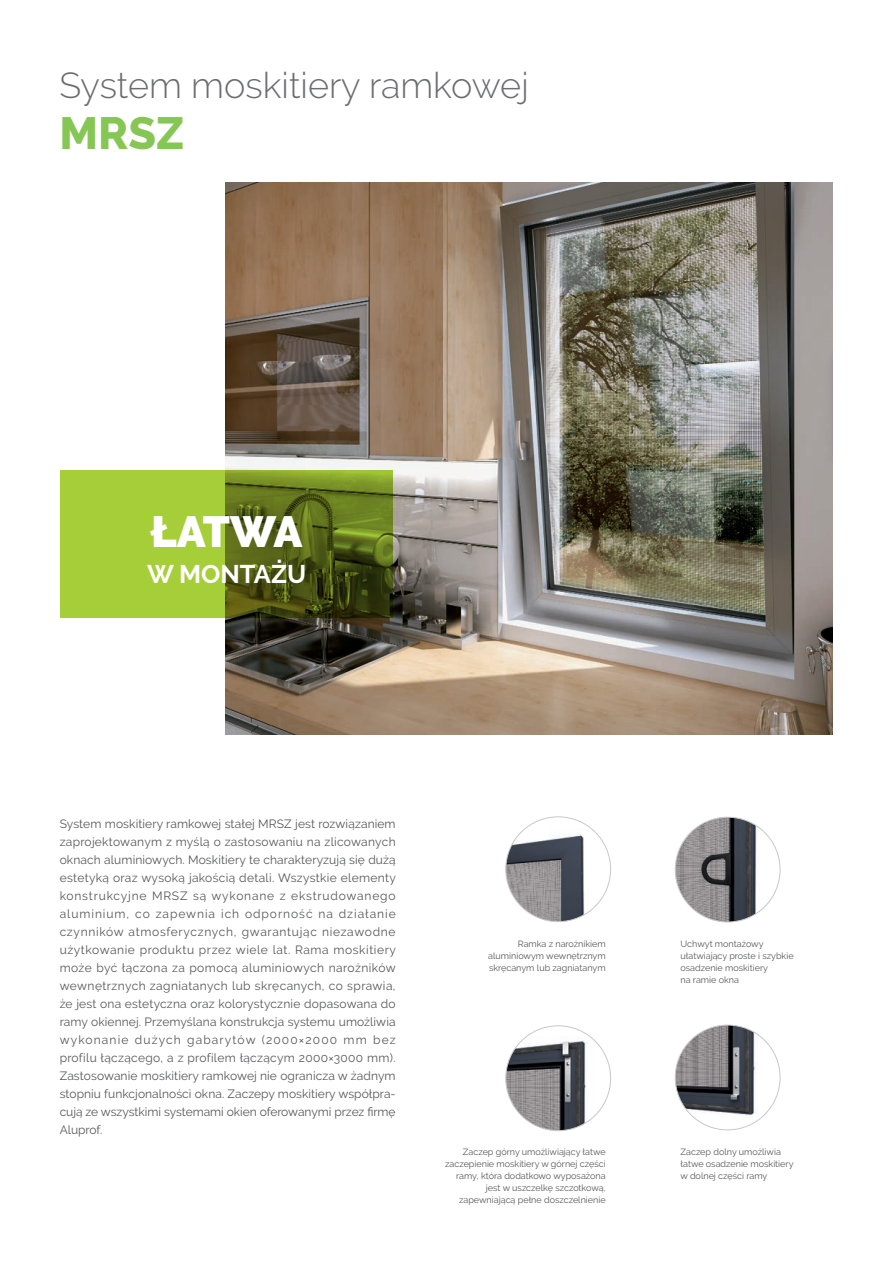
<style>
.page{position:relative;width:893px;height:1263px;background:#fff}
.page>*{position:absolute;margin:0;border:0;box-sizing:border-box;transform-origin:0 0}
.t1{font:800 45px "Raleway";color:#86c655}
.t2{font:900 43.5px "Raleway";letter-spacing:-.03em;color:#fff}
.t3{font:300 36px "Raleway";color:#6c6d70}
.t4{font:700 25.5px "Raleway";color:#fff}
.t5{font:12px/18px "Raleway";color:#57585a;text-align:justify}
.t6{font:9px/12px "Raleway";color:#57585a}
</style>
<div class="page">
<img style="left:226px;top:182px;width:607px;height:553px">
<svg style="left:60px;top:470px;width:333px;height:148px;background:#7d9828"></svg>
<img style="left:507px;top:829px;width:88px;height:93px">
<img style="left:507px;top:1036px;width:86px;height:94px">
<img style="left:675px;top:817px;width:89px;height:105px">
<img style="left:675px;top:1025px;width:88px;height:105px">
<h3 class="t3" style="left:60px;top:64px;width:471px">System moskitiery ramkowej</h3>
<h1 class="t1" style="left:60px;top:107px;width:126px">MRSZ</h1>
<h2 class="t2" style="left:151px;top:506px;width:153px">ŁATWA</h2>
<h3 class="t4" style="left:147px;top:559px;width:161px">W MONTAŻU</h3>
<p class="t5" style="left:60px;top:815px;width:338px">System moskitiery ramkowej stałej MRSZ jest rozwiązaniem zaprojektowanym z myślą o zastosowaniu na zlicowanych oknach aluminiowych. Moskitiery te charakteryzują się dużą estetyką oraz wysoką jakością detali. Wszystkie elementy konstrukcyjne MRSZ są wykonane z ekstrudowanego aluminium, co zapewnia ich odporność na działanie czynników atmosferycznych, gwarantując niezawodne użytkowanie produktu przez wiele lat. Rama moskitiery może być łączona za pomocą aluminiowych narożników wewnętrznych zagniatanych lub skręcanych, co sprawia, że jest ona estetyczna oraz kolorystycznie dopasowana do ramy okiennej. Przemyślana konstrukcja systemu umożliwia wykonanie dużych gabarytów (2000×2000 mm bez profilu łączącego, a z profilem łączącym 2000×3000 mm).<br>Zastosowanie moskitiery ramkowej nie ogranicza w żadnym stopniu funkcjonalności okna. Zaczepy moskitiery współpra&shy;cują ze wszystkimi systemami okien oferowanymi przez firmę Aluprof.</p>
<p class="t6" style="left:488px;top:937px;width:119px;text-align:justify;text-indent:30px">Ramka z narożnikiem aluminiowym wewnętrznym skręcanym lub zagniatanym</p>
<p class="t6" style="left:680px;top:937px;width:115px">Uchwyt montażowy ułatwiający proste i szybkie osadzenie moskitiery<br>na ramie okna</p>
<p class="t6" style="left:445px;top:1145px;width:162px;text-align:right">Zaczep górny umożliwiający łatwe zaczepienie moskitiery w górnej części ramy, która dodatkowo wyposażona jest w uszczelkę szczotkową, zapewniającą pełne doszczelnienie</p>
<p class="t6" style="left:680px;top:1145px;width:115px">Zaczep dolny umożliwia łatwe osadzenie moskitiery w dolnej części ramy</p>
</div>
